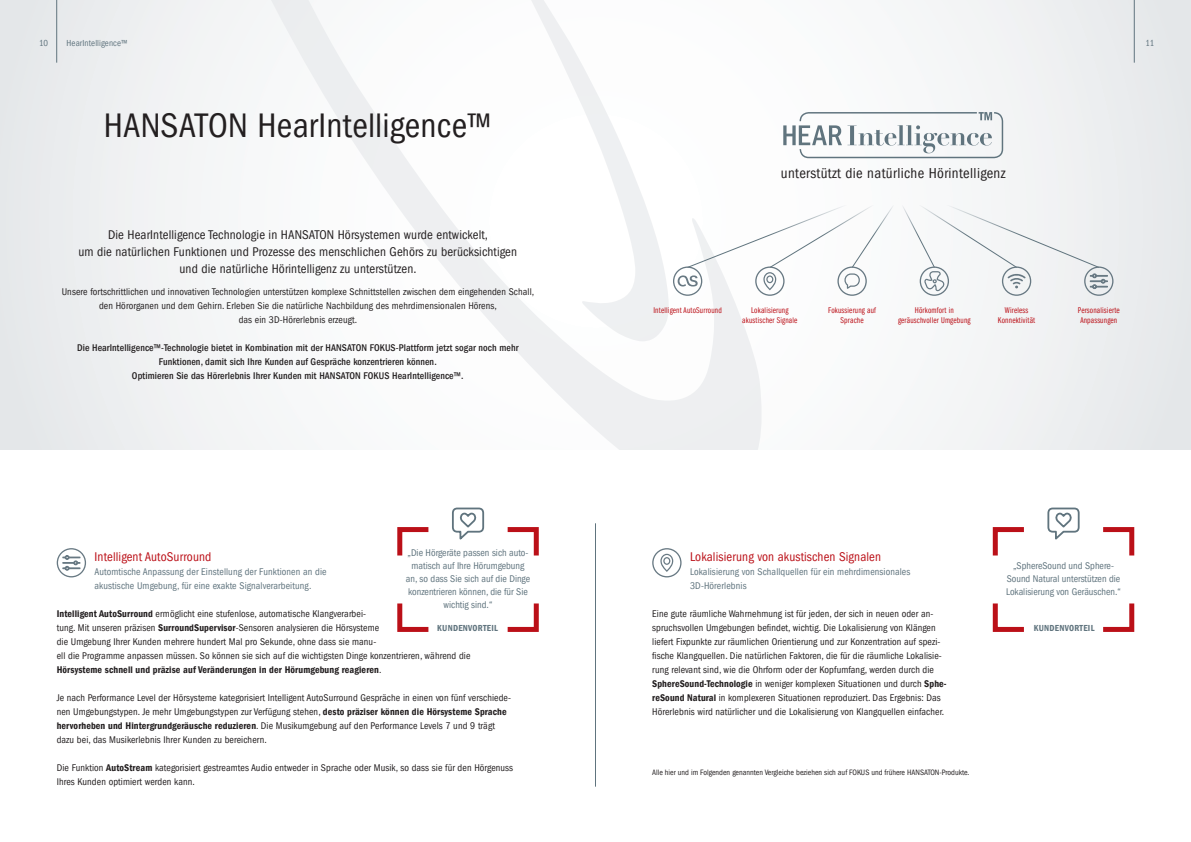
<style>
.page{position:relative;width:1191px;height:842px;background:#fff}
.page>*{position:absolute;margin:0;border:0;box-sizing:border-box;transform-origin:0 0}
.t1{font:condensed 35px "Franklin Gothic LT Pro";letter-spacing:.005em;color:#231f20}
.t2{font:condensed 14.8px "Franklin Gothic LT Pro";letter-spacing:.025em;color:#231f20}
.t3{font:condensed 13px/17px "Franklin Gothic LT Pro";letter-spacing:.01em;color:#231f20;text-align:center}
.t4{font:condensed 13px "Franklin Gothic LT Pro";letter-spacing:.01em;color:#bb1018}
.t5{font:condensed 10px/14px "Franklin Gothic LT Pro";letter-spacing:.01em;color:#231f20}
.t6{font:condensed 10px/13px "Franklin Gothic LT Pro";color:#60747e}
.t7{font:500 condensed 10px/14px "Franklin Gothic LT Pro";letter-spacing:.01em;color:#231f20;text-align:center}
.t8{font:9px "Franklin Gothic LT Pro Dm Cn";letter-spacing:.03em;color:#60747e}
.t9{font:condensed 9px "Franklin Gothic LT Pro";letter-spacing:.01em;color:#60747e}
.t10{font:8.6px/9.7px "Franklin Gothic LT Pro Bk Cm";letter-spacing:.02em;color:#bb1018;text-align:center}
.t11{font:condensed 8px "Franklin Gothic LT Pro";color:#231f20}
.s1{font-family:"Franklin Gothic LT Pro Dm Cn";font-stretch:normal}
</style>
<div class="page">
<div style="left:0;top:0;width:1191px;height:449px;background:linear-gradient(to bottom,#f0f2f3,#f0f2f3)"></div>
<svg style="left:309px;top:0;width:455px;height:449px"></svg>
<svg style="left:514px;top:0;width:156px;height:341px"></svg>
<hr style="left:595px;top:523px;width:1px;height:264px;background:#60747e">
<svg style="left:673px;top:183px;width:440px;height:113px"></svg>
<svg style="left:783px;top:112px;width:220px;height:46px"></svg>
<svg style="left:652px;top:548px;width:29px;height:29px"></svg>
<svg style="left:57px;top:548px;width:29px;height:29px"></svg>
<hr style="left:56px;top:0;width:1px;height:63px;background:#60747e">
<hr style="left:1134px;top:0;width:1px;height:63px;background:#60747e">
<svg style="left:397px;top:507px;width:142px;height:125px"></svg>
<svg style="left:992px;top:507px;width:143px;height:125px"></svg>
<p class="t9" style="left:39px;top:38px;width:10px">10</p>
<p class="t9" style="left:1145px;top:38px;width:10px">11</p>
<p class="t9" style="left:67px;top:38px;width:62px">HearIntelligence™</p>
<p class="t1" style="left:104px;top:106px;width:389px">HANSATON HearIntelligence™</p>
<p class="t3" style="left:78px;top:227px;width:440px">Die HearIntelligence Technologie in HANSATON Hörsystemen wurde entwickelt,<br>um die natürlichen Funktionen und Prozesse des menschlichen Gehörs zu berücksichtigen und die natürliche Hörintelligenz zu unterstützen.</p>
<p class="t5" style="left:62px;top:285px;width:474px;text-align:center">Unsere fortschrittlichen und innovativen Technologien unterstützen komplexe Schnittstellen zwischen dem eingehenden Schall, den Hörorganen und dem Gehirn. Erleben Sie die natürliche Nachbildung des mehrdimensionalen Hörens,<br>das ein 3D-Hörerlebnis erzeugt.</p>
<p class="t7" style="left:77px;top:341px;width:443px">Die HearIntelligence™-Technologie bietet in Kombination mit der HANSATON FOKUS-Plattform jetzt sogar noch mehr<br>Funktionen, damit sich Ihre Kunden auf Gespräche konzentrieren können.<br>Optimieren Sie das Hörerlebnis Ihrer Kunden mit HANSATON FOKUS HearIntelligence™.</p>
<p class="t6" style="left:406px;top:546px;width:126px;text-align:center">„Die Hörgeräte passen sich auto&shy;matisch auf Ihre Hörumgebung an, so dass Sie sich auf die Dinge konzentrieren können, die für Sie wichtig sind.“</p>
<p class="t8" style="left:437px;top:622px;width:62px">KUNDENVORTEIL</p>
<p class="t4" style="left:95px;top:550px;width:118px">Intelligent AutoSurround</p>
<p class="t6" style="left:95px;top:565px;width:233px;line-height:14px">Automtische Anpassung der Einstellung der Funktionen an die akustische Umgebung, für eine exakte Signalverarbeitung.</p>
<p class="t5" style="left:57px;top:607px;width:415px"><span class="s1">Intelligent AutoSurround</span> ermöglicht eine stufenlose, automatische Klangverarbei-<br>tung. Mit unseren präzisen <span class="s1">SurroundSupervisor</span>-Sensoren analysieren die Hörsysteme<br>die Umgebung Ihrer Kunden mehrere hundert Mal pro Sekunde, ohne dass sie manu-<br>ell die Programme anpassen müssen. So können sie sich auf die wichtigsten Dinge konzentrieren, während die <span class="s1">Hörsysteme schnell und präzise auf Veränderungen in der Hörumgebung reagieren</span>.</p>
<p class="t5" style="left:57px;top:691px;width:456px">Je nach Performance Level der Hörsysteme kategorisiert Intelligent AutoSurround Gespräche in einen von fünf verschiede&shy;nen Umgebungstypen. Je mehr Umgebungstypen zur Verfügung stehen, <span class="s1">desto präziser können die Hörsysteme Sprache hervorheben und Hintergrundgeräusche reduzieren</span>. Die Musikumgebung auf den Performance Levels 7 und 9 trägt dazu bei, das Musikerlebnis Ihrer Kunden zu bereichern.</p>
<p class="t5" style="left:57px;top:761px;width:458px">Die Funktion <span class="s1">AutoStream</span> kategorisiert gestreamtes Audio entweder in Sprache oder Musik, so dass sie für den Hörgenuss<br>Ihres Kunden optimiert werden kann.</p>
<p class="t2" style="left:781px;top:165px;width:226px">unterstützt die natürliche Hörintelligenz</p>
<p class="t10" style="left:653px;top:305px;width:70px">Intelligent AutoSurround</p>
<p class="t10" style="left:828px;top:305px;width:49px">Fokussierung auf<br>Sprache</p>
<p class="t10" style="left:1077px;top:305px;width:44px;text-align:left">Personalisierte<br>Anpassungen</p>
<p class="t10" style="left:898px;top:305px;width:74px">Hörkomfort in geräuschvoller Umgebung</p>
<p class="t10" style="left:742px;top:305px;width:57px">Lokalisierung akustischer Signale</p>
<p class="t10" style="left:998px;top:305px;width:39px">Wireless<br>Konnektivität</p>
<p class="t4" style="left:690px;top:550px;width:193px">Lokalisierung von akustischen Signalen</p>
<p class="t6" style="left:690px;top:565px;width:222px;line-height:14px">Lokalisierung von Schallquellen für ein mehrdimensionales<br>3D-Hörerlebnis</p>
<p class="t5" style="left:652px;top:607px;width:296px">Eine gute räumliche Wahrnehmung ist für jeden, der sich in neuen oder an&shy;spruchsvollen Umgebungen befindet, wichtig. Die Lokalisierung von Klängen liefert Fixpunkte zur räumlichen Orientierung und zur Konzentration auf spezi&shy;fische Klangquellen. Die natürlichen Faktoren, die für die räumliche Lokalisie&shy;rung relevant sind, wie die Ohrform oder der Kopfumfang, werden durch die <span class="s1">SphereSound-Technologie</span> in weniger komplexen Situationen und durch <span class="s1">Sphe&shy;reSound Natural</span> in komplexeren Situationen reproduziert. Das Ergebnis: Das Hörerlebnis wird natürlicher und die Lokalisierung von Klangquellen einfacher.</p>
<p class="t11" style="left:652px;top:767px;width:319px">Alle hier und im Folgenden genannten Vergleiche beziehen sich auf FOKUS und frühere HANSATON-Produkte.</p>
<p class="t6" style="left:1006px;top:559px;width:116px;text-align:center">„SphereSound und Sphere-<br>Sound Natural unterstützen die<br>Lokalisierung von Geräuschen.“</p>
<p class="t8" style="left:1033px;top:622px;width:62px">KUNDENVORTEIL</p>
</div>
